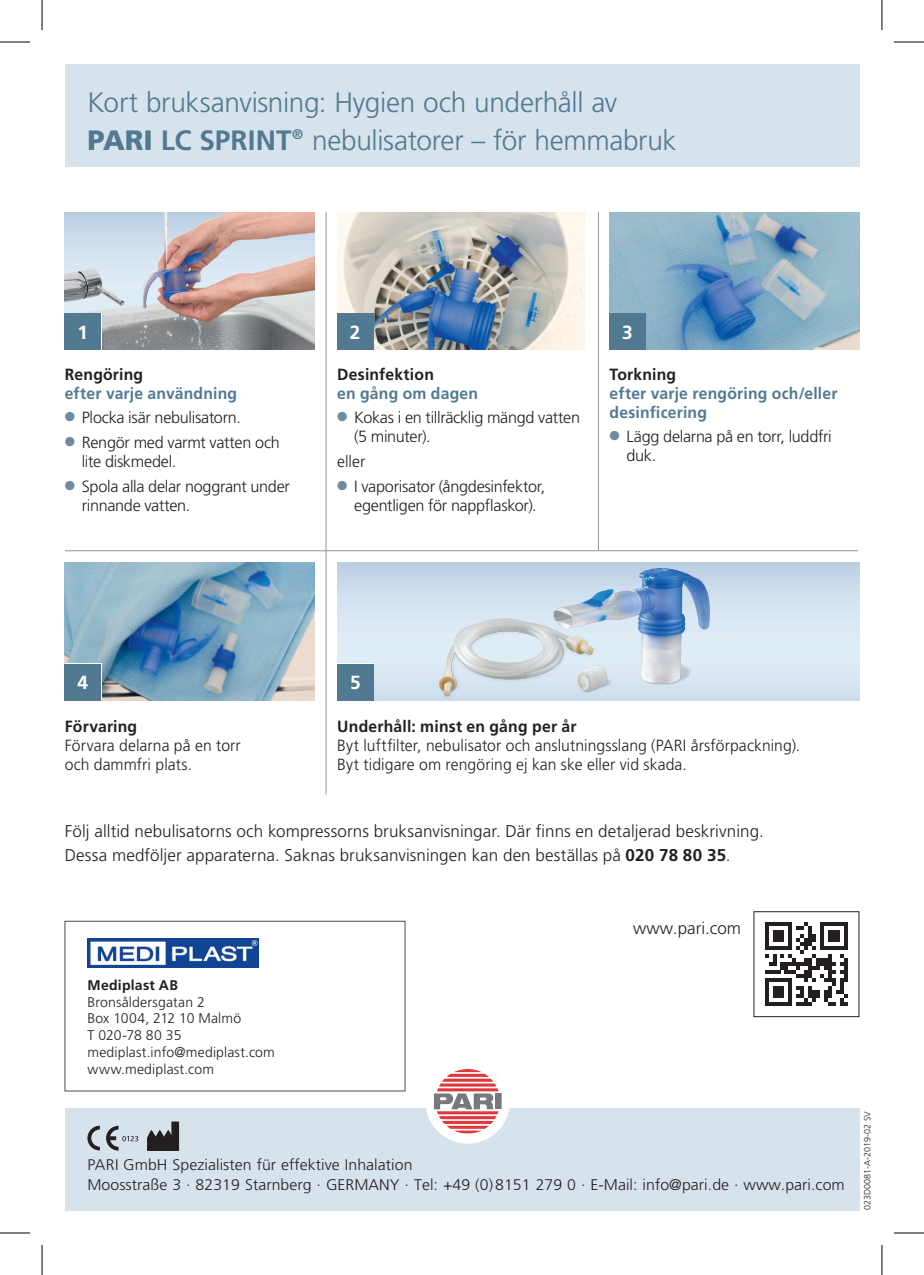
<style>
.page{position:relative;width:924px;height:1275px;background:#fff}
.page>*{position:absolute;margin:0;border:0;box-sizing:border-box;transform-origin:0 0}
.t1{font:300 28px/38px "Frutiger LT Pro";letter-spacing:-.01em;color:#517992}
.t2{font:700 19px "Frutiger LT Pro";color:#fff}
.t3{font:300 17px/24px "Frutiger LT Pro";letter-spacing:.005em;color:#231f20}
.t4{font:300 16.2px/19px "Frutiger LT Pro";letter-spacing:-.015em;color:#231f20}
.t5{font:300 16.2px/19px "Frutiger LT Pro";letter-spacing:.005em;color:#231f20}
.t6{font:700 16.2px/19px "Frutiger LT Pro";letter-spacing:.015em;color:#517992}
.t7{font:700 16.2px "Frutiger LT Pro";letter-spacing:.015em;color:#231f20}
.t8{font:300 15.4px/20px "Frutiger LT Pro";letter-spacing:.005em;color:#231f20}
.t9{font:300 14px/16.8px "Frutiger LT Pro";letter-spacing:.01em;color:#231f20}
.t10{font:700 14px "Frutiger LT Pro";letter-spacing:.02em;color:#231f20}
.t11{font:300 9px "Frutiger LT Pro";color:#231f20}
.s1{font-weight:900}
.s2{font-weight:700}
.s3{color:#6d8ca3}
</style>
<div class="page">
<div style="left:65px;top:65px;width:793px;height:102px;background:#d7e3ec"></div>
<div style="left:65px;top:1108px;width:793px;height:102px;background:#d7e3ec"></div>
<img style="left:87px;top:938px;width:172px;height:29px">
<hr style="left:598px;top:212px;width:1px;height:338px;background:#939598">
<hr style="left:65px;top:550px;width:792px;height:1px;background:#939598">
<hr style="left:325px;top:212px;width:1px;height:582px;background:#939598">
<img style="left:65px;top:212px;width:249px;height:138px">
<img style="left:337px;top:212px;width:246px;height:138px">
<img style="left:609px;top:212px;width:249px;height:138px">
<img style="left:65px;top:562px;width:249px;height:138px">
<svg style="left:765px;top:922px;width:83px;height:84px"></svg>
<div style="left:753px;top:911px;width:105px;height:106px;border:1px solid #231f20"></div>
<div style="left:425px;top:1059px;width:85px;height:84px;background:#fff;border-radius:50%"></div>
<div style="left:495px;top:1093px;width:6px;height:16px;background:#76787b"></div>
<svg style="left:433px;top:1069px;width:65px;height:64px"></svg>
<svg style="left:87px;top:1125px;width:13px;height:25px"></svg>
<svg style="left:147px;top:1121px;width:32px;height:30px"></svg>
<svg style="left:106px;top:1125px;width:32px;height:25px"></svg>
<svg style="left:337px;top:562px;width:521px;height:138px;background:#d3e3ef"></svg>
<img style="left:395px;top:562px;width:331px;height:138px">
<svg style="left:65px;top:313px;width:37px;height:37px"></svg>
<div style="left:337px;top:313px;width:37px;height:37px;background:#517992"></div>
<div style="left:609px;top:313px;width:37px;height:37px;background:#517992"></div>
<svg style="left:337px;top:663px;width:37px;height:37px"></svg>
<div style="left:65px;top:663px;width:37px;height:37px;background:#fff"></div>
<div style="left:65px;top:314px;width:36px;height:36px;background:#517992"></div>
<div style="left:337px;top:664px;width:36px;height:36px;background:#517992"></div>
<div style="left:65px;top:664px;width:36px;height:36px;background:#517992"></div>
<hr style="left:0;top:42px;width:30px;height:1px;background:#000">
<hr style="left:893px;top:42px;width:30px;height:1px;background:#000">
<hr style="left:0;top:1232px;width:30px;height:1px;background:#000">
<hr style="left:893px;top:1232px;width:30px;height:1px;background:#000">
<hr style="left:42px;top:0;width:1px;height:30px;background:#000">
<hr style="left:42px;top:1245px;width:1px;height:30px;background:#000">
<hr style="left:881px;top:0;width:1px;height:30px;background:#000">
<hr style="left:881px;top:1245px;width:1px;height:30px;background:#000">
<h1 class="t1" style="left:87px;top:83px;width:590px">Kort bruksanvisning: Hygien och underhåll av<br><span class="s1">PARI</span> <span class="s2">LC SPRINT</span><sup>®</sup> nebulisatorer – för hemmabruk</h1>
<p class="t2" style="left:77px;top:321px;width:12px">1</p>
<p class="t2" style="left:350px;top:321px;width:12px">2</p>
<p class="t2" style="left:622px;top:321px;width:12px">3</p>
<p class="t7" style="left:65px;top:365px;width:80px">Rengöring</p>
<p class="t6" style="left:65px;top:384px;width:174px">efter varje användning</p>
<p class="t4" style="left:65px;top:408px;width:178px"><span class="s3">●</span> Plocka isär nebulisatorn.</p>
<p class="t4" style="left:82px;top:433px;width:199px;text-indent:-17px"><span class="s3">●</span> Rengör med varmt vatten och lite diskmedel.</p>
<p class="t4" style="left:82px;top:477px;width:209px;text-indent:-17px"><span class="s3">●</span> Spola alla delar noggrant under rinnande vatten.</p>
<p class="t7" style="left:337px;top:365px;width:98px">Desinfektion</p>
<p class="t6" style="left:337px;top:384px;width:142px">en gång om dagen</p>
<p class="t4" style="left:354px;top:408px;width:227px;text-indent:-17px"><span class="s3">●</span> Kokas i en tillräcklig mängd vatten (5 minuter).</p>
<p class="t4" style="left:337px;top:452px;width:30px">eller</p>
<p class="t4" style="left:337px;top:477px;width:210px;text-align:center"><span class="s3">●</span> I vaporisator (ångdesinfektor, egentligen för nappflaskor).</p>
<p class="t7" style="left:609px;top:365px;width:68px">Torkning</p>
<p class="t6" style="left:609px;top:384px;width:229px">efter varje rengöring och/eller desinficering</p>
<p class="t4" style="left:626px;top:427px;width:207px;text-indent:-17px"><span class="s3">●</span> Lägg delarna på en torr, luddfri duk.</p>
<p class="t2" style="left:77px;top:671px;width:12px">4</p>
<p class="t2" style="left:350px;top:671px;width:12px">5</p>
<p class="t7" style="left:65px;top:716px;width:74px">Förvaring</p>
<p class="t5" style="left:65px;top:735px;width:177px">Förvara delarna på en torr och dammfri plats.</p>
<p class="t7" style="left:337px;top:716px;width:241px">Underhåll: minst en gång per år</p>
<p class="t5" style="left:337px;top:735px;width:464px">Byt luftfilter, nebulisator och anslutningsslang (PARI årsförpackning).<br>Byt tidigare om rengöring ej kan ske eller vid skada.</p>
<p class="t3" style="left:65px;top:819px;width:700px">Följ alltid nebulisatorns och kompressorns bruksanvisningar. Där finns en detaljerad beskrivning.<br>Dessa medföljer apparaterna. Saknas bruksanvisningen kan den beställas på <span class="s2">020 78 80 35</span>.</p>
<p class="t10" style="left:87px;top:976px;width:92px">Mediplast AB</p>
<p class="t9" style="left:87px;top:993px;width:189px">Bronsåldersgatan 2<br>Box 1004, 212 10 Malmö<br>T 020-78 80 35 mediplast.info@mediplast.com www.mediplast.com</p>
<p class="t3" style="left:633px;top:916px;width:109px">www.pari.com</p>
<p class="t8" style="left:87px;top:1154px;width:758px">PARI GmbH Spezialisten für effektive Inhalation<br>Moosstraße 3 · 82319 Starnberg · GERMANY · Tel: +49 (0)8151 279 0 · E-Mail: info@pari.de · www.pari.com</p>
<p class="t11" style="left:861px;top:1210px;width:100px;rotate:-90deg">023D0081-A-2019-02 SV</p>
</div>
